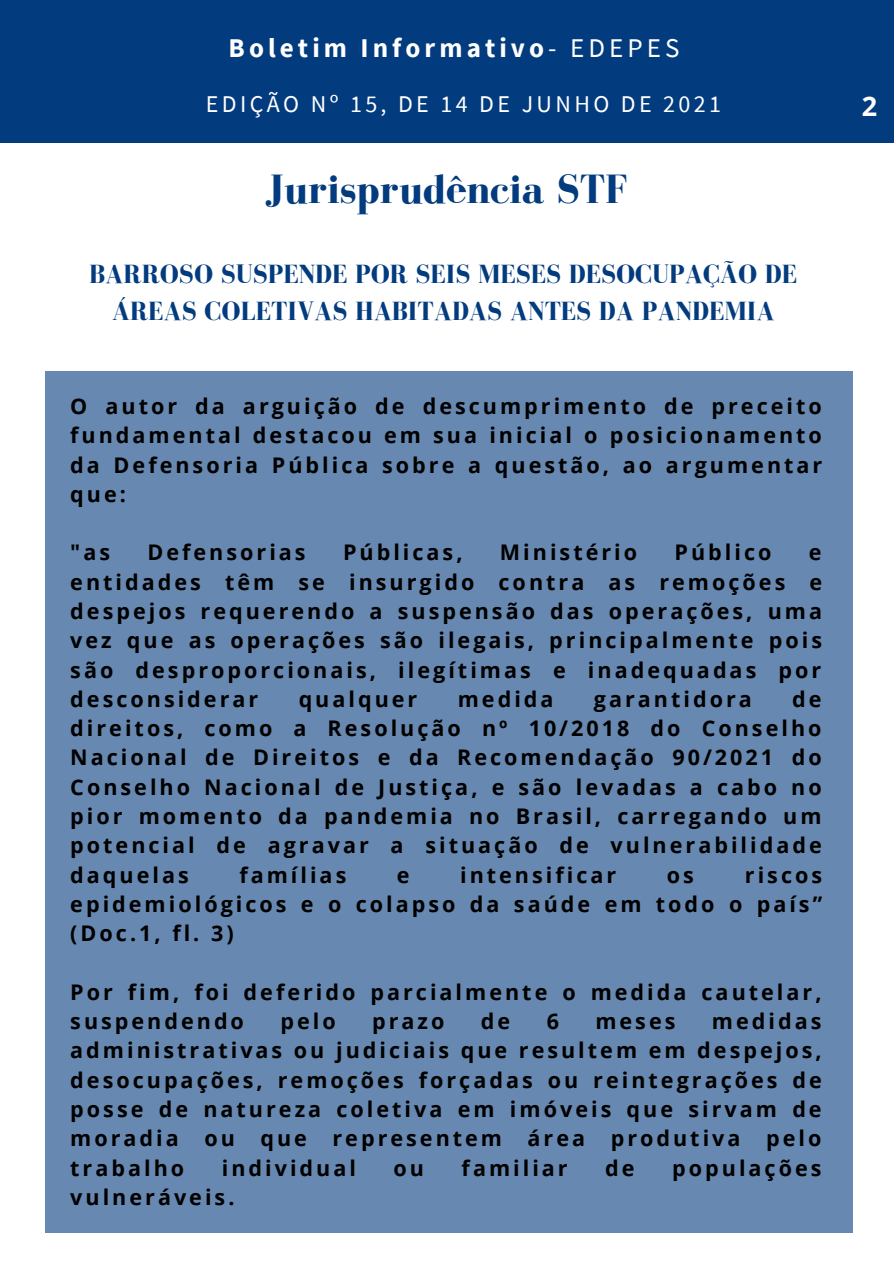
<style>
.page{position:relative;width:894px;height:1264px;background:#fff}
.page>*{position:absolute;margin:0;border:0;box-sizing:border-box;transform-origin:0 0}
.t1{font:700 42px "Bodoni FLF";color:#023b7e}
.t2{font:700 27px/37.2px "Bodoni FLF";color:#023b7e;text-align:center}
.t3{font:700 27px "Source Sans Pro";letter-spacing:.15em;color:#fff}
.t4{font:700 27px "Open Sans";color:#fff}
.t5{font:700 24px "Source Sans Pro";letter-spacing:.14em;color:#fff}
.t6{font:24px "Source Sans Pro";letter-spacing:.14em;color:#fff}
.t7{font:700 21.6px/29.2px "Open Sans";letter-spacing:.14em;color:#000;text-align:justify}
.s1{font-weight:400}
</style>
<div class="page">
<div style="left:0;top:0;width:893px;height:143px;background:#023b7e"></div>
<div style="left:45px;top:371px;width:807px;height:861px;background:#6789b1"></div>
<p class="t5" style="left:183px;top:30px;width:543px">EDIÇÃO 01, DE 01 DE SETEMBRO DE 2020</p>
<p class="t6" style="left:206px;top:88px;width:516px">EDIÇÃO Nº 15, DE 14 DE JUNHO DE 2021</p>
<p class="t3" style="left:228px;top:31px;width:452px">Boletim Informativo<span class="s1">- EDEPES</span></p>
<p class="t1" style="left:265px;top:166px;width:364px">Jurisprudência STF</p>
<p class="t2" style="left:89px;top:255px;width:709px">BARROSO SUSPENDE POR SEIS MESES DESOCUPAÇÃO DE<br>ÁREAS COLETIVAS HABITADAS ANTES DA PANDEMIA</p>
<p class="t7" style="left:70px;top:391px;width:753px">O autor da arguição de descumprimento de preceito fundamental destacou em sua inicial o posicionamento da Defensoria Pública sobre a questão, ao argumentar que:</p>
<p class="t7" style="left:70px;top:537px;width:41px">"as</p>
<p class="t7" style="left:147px;top:537px;width:160px">Defensorias</p>
<p class="t7" style="left:343px;top:537px;width:121px">Públicas,</p>
<p class="t7" style="left:500px;top:537px;width:139px">Ministério</p>
<p class="t7" style="left:674px;top:537px;width:98px">Público</p>
<p class="t7" style="left:70px;top:537px;width:753px;text-indent:738px">e entidades têm se insurgido contra as remoções e despejos requerendo a suspensão das operações, uma vez que as operações são ilegais, principalmente pois são desproporcionais, ilegítimas e inadequadas por desconsiderar</p>
<p class="t7" style="left:70px;top:684px;width:752px;text-indent:721px">de direitos, como a Resolução nº 10/2018 do Conselho Nacional de Direitos e da Recomendação 90/2021 do Conselho Nacional de Justiça, e são levadas a cabo no pior momento da pandemia no Brasil, carregando um potencial de agravar a situação de vulnerabilidade daquelas</p>
<p class="t7" style="left:298px;top:684px;width:120px">qualquer</p>
<p class="t7" style="left:457px;top:684px;width:97px">medida</p>
<p class="t7" style="left:593px;top:684px;width:159px">garantidora</p>
<p class="t7" style="left:239px;top:859px;width:108px">famílias</p>
<p class="t7" style="left:397px;top:859px;width:14px">e</p>
<p class="t7" style="left:460px;top:859px;width:158px">intensificar</p>
<p class="t7" style="left:666px;top:859px;width:29px">os</p>
<p class="t7" style="left:70px;top:859px;width:753px;text-indent:674px">riscos epidemiológicos e o colapso da saúde em todo o país” (Doc.1, fl. 3)</p>
<p class="t7" style="left:70px;top:976px;width:752px">Por fim, foi deferido parcialmente o medida cautelar, suspendendo</p>
<p class="t7" style="left:70px;top:1006px;width:753px;text-indent:641px">medidas administrativas ou judiciais que resultem em despejos, desocupações, remoções forçadas ou reintegrações de posse de natureza coletiva em imóveis que sirvam de moradia ou que representem área produtiva pelo trabalho</p>
<p class="t7" style="left:280px;top:1006px;width:57px">pelo</p>
<p class="t7" style="left:372px;top:1006px;width:74px">prazo</p>
<p class="t7" style="left:480px;top:1006px;width:31px">de</p>
<p class="t7" style="left:546px;top:1006px;width:14px">6</p>
<p class="t7" style="left:595px;top:1006px;width:82px">meses</p>
<p class="t7" style="left:222px;top:1152px;width:136px">individual</p>
<p class="t7" style="left:393px;top:1152px;width:32px">ou</p>
<p class="t7" style="left:461px;top:1152px;width:108px">familiar</p>
<p class="t7" style="left:605px;top:1152px;width:31px">de</p>
<p class="t7" style="left:672px;top:1152px;width:151px">populações</p>
<p class="t7" style="left:70px;top:1181px;width:166px">vulneráveis.</p>
<p class="t4" style="left:861px;top:87px;width:17px">2</p>
</div>
